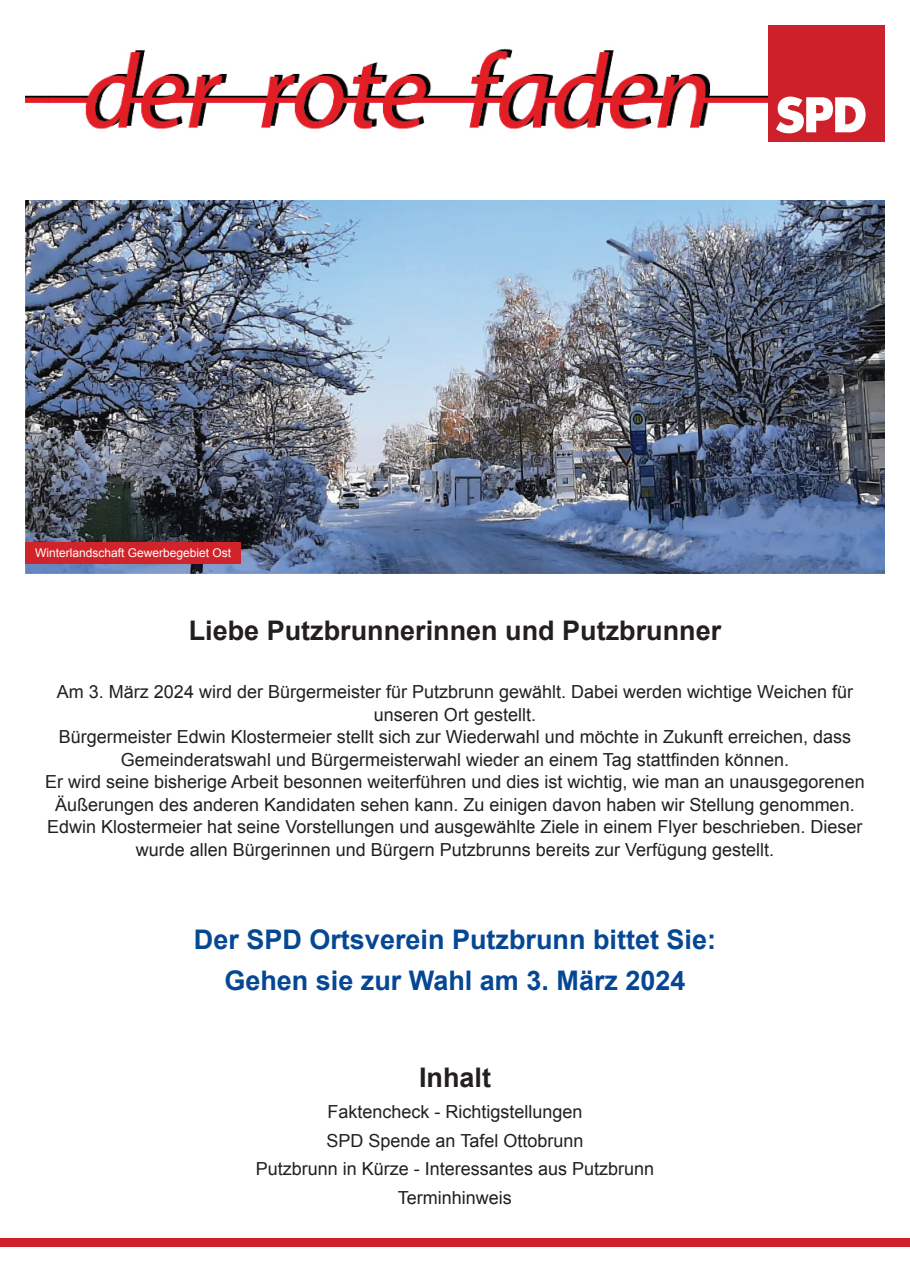
<style>
.page{position:relative;width:910px;height:1280px;background:#fff}
.page>*{position:absolute;margin:0;border:0;box-sizing:border-box;transform-origin:0 0}
.t1{font:700 27px/40.5px "Arial";color:#054794;text-align:center}
.t2{font:700 27px "Arial";color:#231f20}
.t3{font:18px/22.5px "Arial";color:#231f20;text-align:center}
.t4{font:12px "Arial";color:#fff}
</style>
<div class="page">
<img style="left:26px;top:201px;width:858px;height:373px">
<img style="left:26px;top:48px;width:741px;height:82px">
<div style="left:767px;top:26px;width:117px;height:116px;background:#ce202a"></div>
<svg style="left:776px;top:97px;width:90px;height:36px"></svg>
<div style="left:0;top:1238px;width:910px;height:9px;background:#ce202a"></div>
<div style="left:26px;top:542px;width:215px;height:22px;background:#d1232a"></div>
<p class="t4" style="left:35px;top:546px;width:198px">Winterlandschaft Gewerbegebiet Ost</p>
<h1 class="t2" style="left:189px;top:615px;width:534px">Liebe Putzbrunnerinnen und Putzbrunner</h1>
<p class="t3" style="left:45px;top:681px;width:821px">Am 3. März 2024 wird der Bürgermeister für Putzbrunn gewählt. Dabei werden wichtige Weichen für unseren Ort gestellt.<br>Bürgermeister Edwin Klostermeier stellt sich zur Wiederwahl und möchte in Zukunft erreichen, dass Gemeinderatswahl und Bürgermeisterwahl wieder an einem Tag stattfinden können.<br>Er wird seine bisherige Arbeit besonnen weiterführen und dies ist wichtig, wie man an unausgegorenen Äußerungen des anderen Kandidaten sehen kann. Zu einigen davon haben wir Stellung genommen.<br>Edwin Klostermeier hat seine Vorstellungen und ausgewählte Ziele in einem Flyer beschrieben. Dieser wurde allen Bürgerinnen und Bürgern Putzbrunns bereits zur Verfügung gestellt.</p>
<h1 class="t1" style="left:194px;top:920px;width:524px">Der SPD Ortsverein Putzbrunn bittet Sie:<br>Gehen sie zur Wahl am 3. März 2024</h1>
<h1 class="t2" style="left:419px;top:1062px;width:74px">Inhalt</h1>
<p class="t3" style="left:256px;top:1098px;width:400px;line-height:28.5px">Faktencheck - Richtigstellungen<br>SPD Spende an Tafel Ottobrunn<br>Putzbrunn in Kürze - Interessantes aus Putzbrunn<br>Terminhinweis</p>
</div>
